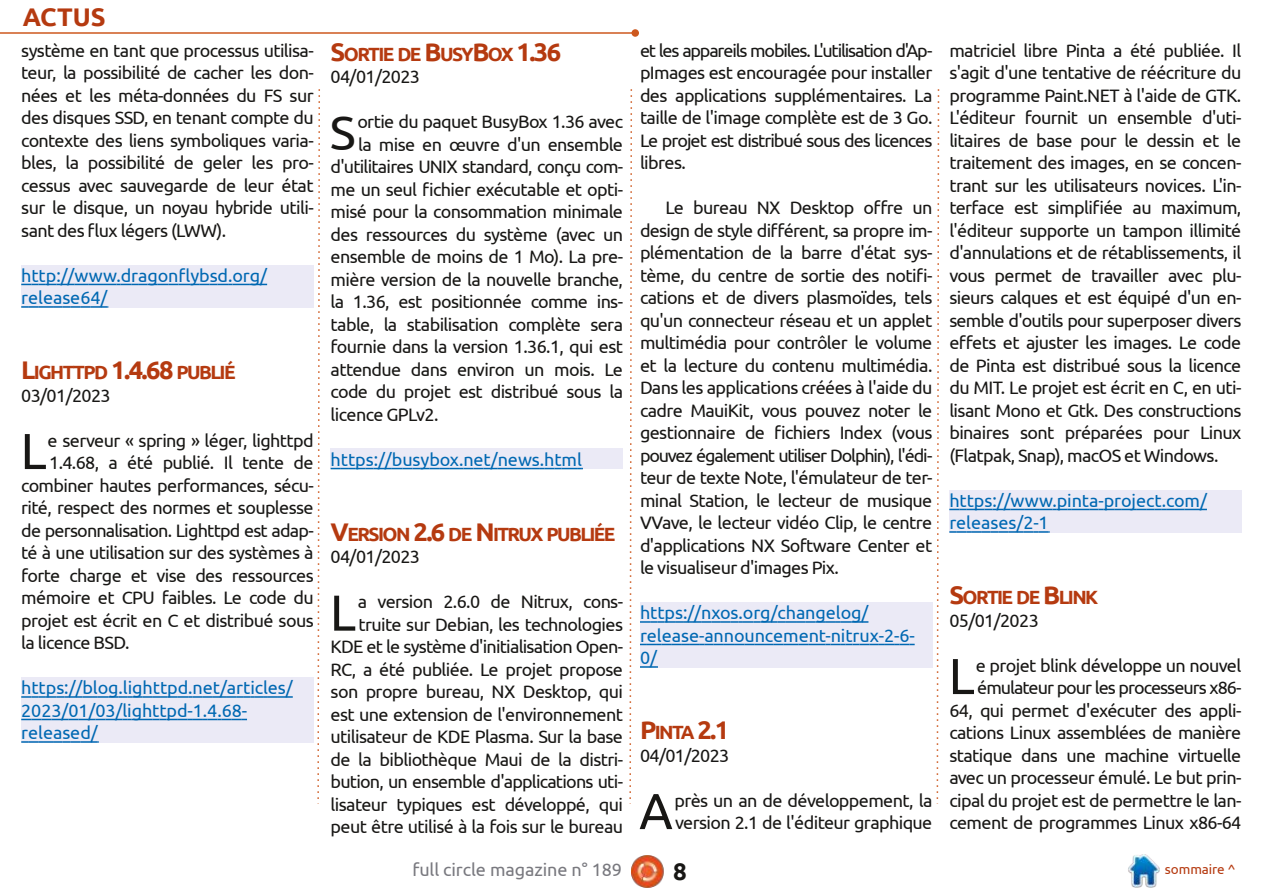
<style>
.page{position:relative;width:1263px;height:893px;background:#fff}
.page>*{position:absolute;margin:0;border:0;box-sizing:border-box;transform-origin:0 0}
.t1{font:50.4px "Ubuntu";color:#181715}
.t2{font:48.75px "Ubuntu";color:#181715}
.t3{font:700 25.5px "Ubuntu";color:#b53a10}
.t4{font:700 24px "Ubuntu";color:#181715}
.t5{font:700 19.2px "Ubuntu";letter-spacing:-.085em;color:#b53a10}
.t6{font:18px/22.5px "Ubuntu";letter-spacing:-.035em;color:#181715;text-align:justify}
.t7{font:18px/22.5px "Ubuntu";letter-spacing:-.005em;color:#0068b2}
.t8{font:18px "Ubuntu";letter-spacing:-.005em;color:#79797f}
.t9{font:13.5px "Ubuntu";letter-spacing:-.005em;color:#b53a10}
.s1{font-size:25.5px}
.s2{font-size:19.2px}
</style>
<div class="page">
<img style="left:631px;top:855px;width:33px;height:33px">
<img style="left:1128px;top:855px;width:32px;height:32px">
<hr style="left:0;top:32px;width:635px;height:2px;background:#cd581e">
<div style="left:631px;top:29px;width:8px;height:8px;background:#cd581e;border-radius:50%"></div>
<svg style="left:629px;top:89px;width:4px;height:715px"></svg>
<svg style="left:317px;top:89px;width:3px;height:715px"></svg>
<svg style="left:936px;top:89px;width:4px;height:715px"></svg>
<div style="left:21px;top:265px;width:293px;height:42px;background:#ebeaf6"></div>
<div style="left:21px;top:677px;width:293px;height:65px;background:#ebeaf6"></div>
<div style="left:331px;top:449px;width:292px;height:20px;background:#ebeaf6"></div>
<div style="left:640px;top:602px;width:292px;height:65px;background:#ebeaf6"></div>
<div style="left:949px;top:490px;width:293px;height:42px;background:#ebeaf6"></div>
<svg style="left:21px;top:284px;width:246px;height:1px"></svg>
<svg style="left:21px;top:306px;width:87px;height:2px"></svg>
<svg style="left:21px;top:696px;width:272px;height:2px"></svg>
<svg style="left:21px;top:719px;width:226px;height:1px"></svg>
<svg style="left:21px;top:741px;width:78px;height:2px"></svg>
<svg style="left:331px;top:468px;width:252px;height:1px"></svg>
<svg style="left:640px;top:621px;width:228px;height:2px"></svg>
<svg style="left:640px;top:644px;width:275px;height:1px"></svg>
<svg style="left:640px;top:666px;width:18px;height:2px"></svg>
<svg style="left:949px;top:509px;width:258px;height:1px"></svg>
<svg style="left:949px;top:531px;width:101px;height:2px"></svg>
<h3 class="t3" style="left:23px;top:2px;width:84px">ACTUS</h3>
<p class="t6" style="left:21px;top:39px;width:294px">système en tant que processus utilisa&shy;teur, la possibilité de cacher les don&shy;nées et les méta-données du FS sur des disques SSD, en tenant compte du contexte des liens symboliques varia&shy;bles, la possibilité de geler les pro&shy;cessus avec sauvegarde de leur état sur le disque, un noyau hybride utili&shy;sant des flux légers (LWW).</p>
<p class="t7" style="left:21px;top:264px;width:247px">http://www.dragonflybsd.org/ release64/</p>
<p class="t5" style="left:21px;top:361px;width:216px"><span class="s1">L</span>IGHTTPD <span class="s1">1.4.68</span> PUBLIÉ</p>
<p class="t6" style="left:21px;top:384px;width:91px">03/01/2023</p>
<h1 class="t1" style="left:21px;top:422px;width:28px">L</h1>
<p class="t6" style="left:48px;top:429px;width:268px">e serveur « spring » léger, lighttpd</p>
<p class="t6" style="left:49px;top:451px;width:266px">1.4.68, a été publié. Il tente de</p>
<p class="t6" style="left:21px;top:474px;width:294px">combiner hautes performances, sécu-</p>
<p class="t6" style="left:21px;top:496px;width:294px">rité, respect des normes et souplesse</p>
<p class="t6" style="left:21px;top:519px;width:294px">de personnalisation. Lighttpd est adap-</p>
<p class="t6" style="left:21px;top:541px;width:294px">té à une utilisation sur des systèmes à</p>
<p class="t6" style="left:21px;top:564px;width:294px">forte charge et vise des ressources</p>
<p class="t6" style="left:21px;top:586px;width:294px">mémoire et CPU faibles. Le code du</p>
<p class="t6" style="left:21px;top:609px;width:294px">projet est écrit en C et distribué sous</p>
<p class="t6" style="left:21px;top:631px;width:110px">la licence BSD.</p>
<p class="t7" style="left:21px;top:676px;width:273px">https://blog.lighttpd.net/articles/<br>2023/01/03/lighttpd-1.4.68- released/</p>
<p class="t5" style="left:331px;top:43px;width:232px"><span class="s1">S</span>ORTIE DE <span class="s1">B</span>USY<span class="s1">B</span>OX <span class="s1">1.36</span></p>
<p class="t6" style="left:331px;top:65px;width:91px">04/01/2023</p>
<h2 class="t2" style="left:330px;top:104px;width:27px">S</h2>
<p class="t6" style="left:357px;top:110px;width:267px">ortie du paquet BusyBox 1.36 avec</p>
<p class="t6" style="left:358px;top:133px;width:266px">la mise en œuvre d'un ensemble</p>
<p class="t6" style="left:331px;top:155px;width:294px">d'utilitaires UNIX standard, conçu com-</p>
<p class="t6" style="left:331px;top:178px;width:294px">me un seul fichier exécutable et opti-</p>
<p class="t6" style="left:331px;top:200px;width:294px">misé pour la consommation minimale</p>
<p class="t6" style="left:331px;top:223px;width:294px">des ressources du système (avec un</p>
<p class="t6" style="left:331px;top:245px;width:294px">ensemble de moins de 1 Mo). La pre-</p>
<p class="t6" style="left:331px;top:268px;width:294px">mière version de la nouvelle branche,</p>
<p class="t6" style="left:331px;top:290px;width:294px">la 1.36, est positionnée comme ins-</p>
<p class="t6" style="left:331px;top:313px;width:294px">table, la stabilisation complète sera</p>
<p class="t6" style="left:331px;top:335px;width:294px">fournie dans la version 1.36.1, qui est</p>
<p class="t6" style="left:331px;top:358px;width:294px">attendue dans environ un mois. Le</p>
<p class="t6" style="left:331px;top:380px;width:294px">code du projet est distribué sous la</p>
<p class="t6" style="left:331px;top:403px;width:109px">licence GPLv2.</p>
<p class="t7" style="left:331px;top:448px;width:253px">https://busybox.net/news.html</p>
<p class="t5" style="left:331px;top:523px;width:286px"><span class="s1">V</span>ERSION <span class="s1">2.6</span> DE <span class="s1">N</span>ITRUX PUBLIÉE</p>
<p class="t6" style="left:331px;top:545px;width:91px">04/01/2023</p>
<h1 class="t1" style="left:330px;top:584px;width:28px">L</h1>
<p class="t6" style="left:331px;top:590px;width:294px;text-align:right">a version 2.6.0 de Nitrux, cons&shy;truite sur Debian, les technologies KDE et le système d'initialisation Open-RC, a été publiée. Le projet propose son propre bureau, NX Desktop, qui est une extension de l'environnement utilisateur de KDE Plasma. Sur la base de la bibliothèque Maui de la distri&shy;bution, un ensemble d'applications uti&shy;lisateur typiques est développé, qui peut être utilisé à la fois sur le bureau</p>
<p class="t6" style="left:640px;top:39px;width:294px">et les appareils mobiles. L'utilisation d'Ap&shy;pImages est encouragée pour installer des applications supplémentaires. La taille de l'image complète est de 3 Go.<br>Le projet est distribué sous des licences libres.</p>
<p class="t6" style="left:640px;top:196px;width:294px;text-indent:26px">Le bureau NX Desktop offre un design de style différent, sa propre im&shy;plémentation de la barre d'état sys&shy;tème, du centre de sortie des notifi&shy;cations et de divers plasmoïdes, tels qu'un connecteur réseau et un applet multimédia pour contrôler le volume et la lecture du contenu multimédia.<br>Dans les applications créées à l'aide du cadre MauiKit, vous pouvez noter le gestionnaire de fichiers Index (vous pouvez également utiliser Dolphin), l'édi&shy;teur de texte Note, l'émulateur de ter&shy;minal Station, le lecteur de musique VVave, le lecteur vidéo Clip, le centre d'applications NX Software Center et le visualiseur d'images Pix.</p>
<p class="t7" style="left:640px;top:601px;width:276px">https://nxos.org/changelog/ release-announcement-nitrux-2-6-<br>0/</p>
<h3 class="t3" style="left:640px;top:715px;width:91px">P<span class="s2">INTA</span> 2.1</h3>
<p class="t6" style="left:640px;top:744px;width:91px">04/01/2023</p>
<h1 class="t1" style="left:639px;top:782px;width:35px">A</h1>
<p class="t6" style="left:674px;top:789px;width:260px">près un an de développement, la version 2.1 de l'éditeur graphique</p>
<p class="t6" style="left:949px;top:39px;width:294px">matriciel libre Pinta a été publiée. Il s'agit d'une tentative de réécriture du programme Paint.NET à l'aide de GTK.<br>L'éditeur fournit un ensemble d'uti&shy;litaires de base pour le dessin et le traitement des images, en se concen&shy;trant sur les utilisateurs novices. L'in&shy;terface est simplifiée au maximum, l'éditeur supporte un tampon illimité d'annulations et de rétablissements, il vous permet de travailler avec plu&shy;sieurs calques et est équipé d'un en&shy;semble d'outils pour superposer divers effets et ajuster les images. Le code de Pinta est distribué sous la licence du MIT. Le projet est écrit en C, en uti&shy;lisant Mono et Gtk. Des constructions binaires sont préparées pour Linux (Flatpak, Snap), macOS et Windows.</p>
<p class="t7" style="left:949px;top:489px;width:259px">https://www.pinta-project.com/ releases/2-1</p>
<p class="t5" style="left:949px;top:586px;width:150px"><span class="s1">S</span>ORTIE DE <span class="s1">B</span>LINK</p>
<p class="t6" style="left:949px;top:609px;width:91px">05/01/2023</p>
<h1 class="t1" style="left:949px;top:647px;width:28px">L</h1>
<p class="t6" style="left:949px;top:654px;width:294px;text-align:right">e projet blink développe un nouvel émulateur pour les processeurs x86- 64, qui permet d'exécuter des appli&shy;cations Linux assemblées de manière statique dans une machine virtuelle avec un processeur émulé. Le but prin&shy;cipal du projet est de permettre le lan&shy;cement de programmes Linux x86-64</p>
<p class="t8" style="left:412px;top:859px;width:211px">full circle magazine n° 189</p>
<h3 class="t4" style="left:673px;top:857px;width:15px">8</h3>
<p class="t9" style="left:1165px;top:861px;width:72px">sommaire ^</p>
</div>
